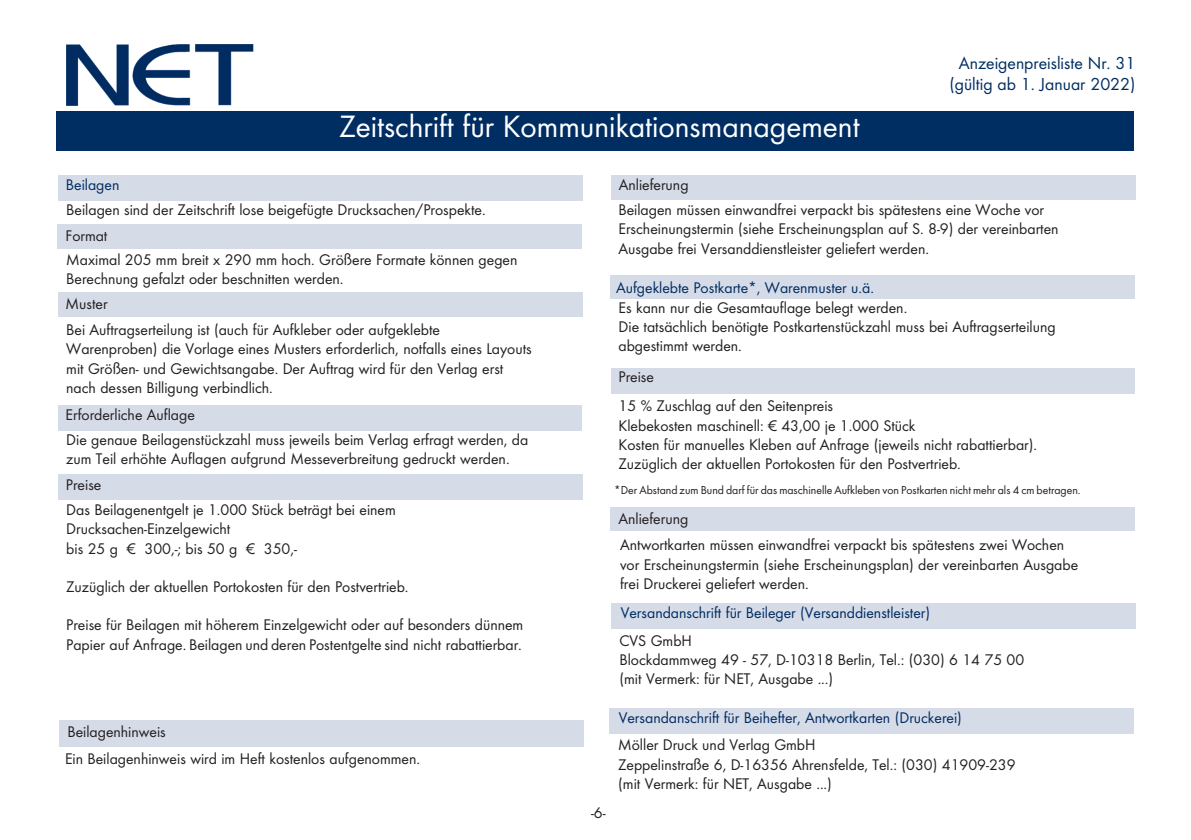
<style>
.page{position:relative;width:1191px;height:840px;background:#fff}
.page>*{position:absolute;margin:0;border:0;box-sizing:border-box;transform-origin:0 0}
.t1{font:32px "Futura Boo";color:#fff}
.t2{font:18px/21.6px "Futura Boo";color:#002d62;text-align:center}
.t3{font:16px/19.2px "Futura Boo";color:#231f20}
.t4{font:16px "Futura Boo";color:#002d62}
.t5{font:12px "Futura Boo";color:#231f20}
</style>
<div class="page">
<div style="left:610px;top:275px;width:524px;height:24px;background:#d6dbe8"></div>
<div style="left:57px;top:111px;width:1077px;height:40px;background:#002d62"></div>
<div style="left:59px;top:174px;width:524px;height:26px;background:#d6dbe8"></div>
<div style="left:57px;top:224px;width:524px;height:25px;background:#d6dbe8"></div>
<div style="left:58px;top:292px;width:525px;height:24px;background:#d6dbe8"></div>
<div style="left:58px;top:405px;width:524px;height:25px;background:#d6dbe8"></div>
<div style="left:58px;top:474px;width:524px;height:25px;background:#d6dbe8"></div>
<div style="left:59px;top:720px;width:524px;height:26px;background:#d6dbe8"></div>
<div style="left:611px;top:175px;width:524px;height:24px;background:#d6dbe8"></div>
<div style="left:611px;top:367px;width:523px;height:26px;background:#d6dbe8"></div>
<div style="left:611px;top:602px;width:524px;height:25px;background:#d6dbe8"></div>
<div style="left:610px;top:507px;width:524px;height:24px;background:#d6dbe8"></div>
<div style="left:612px;top:298px;width:525px;height:61px;background:#fff"></div>
<img style="left:66px;top:44px;width:188px;height:62px">
<div style="left:609px;top:707px;width:524px;height:25px;background:#d6dbe8"></div>
<p class="t4" style="left:66px;top:175px;width:55px">Beilagen</p>
<h1 class="t1" style="left:339px;top:107px;width:522px">Zeitschrift für Kommunikationsmanagement</h1>
<p class="t3" style="left:619px;top:175px;width:71px">Anlieferung</p>
<p class="t2" style="left:949px;top:52px;width:187px">Anzeigenpreisliste Nr. 31 (gültig ab 1. Januar 2022)</p>
<p class="t3" style="left:66px;top:199px;width:421px">Beilagen sind der Zeitschrift lose beigefügte Drucksachen/Prospekte.</p>
<p class="t3" style="left:66px;top:225px;width:43px">Format</p>
<p class="t3" style="left:66px;top:249px;width:452px">Maximal 205 mm breit x 290 mm hoch. Größere Formate können gegen<br>Berechnung gefalzt oder beschnitten werden.</p>
<p class="t3" style="left:66px;top:320px;width:467px">Bei Auftragserteilung ist (auch für Aufkleber oder aufgeklebte Warenproben) die Vorlage eines Musters erforderlich, notfalls eines Layouts mit Größen- und Gewichtsangabe. Der Auftrag wird für den Verlag erst nach dessen Billigung verbindlich.</p>
<p class="t3" style="left:66px;top:293px;width:44px">Muster</p>
<p class="t3" style="left:66px;top:404px;width:131px">Erforderliche Auflage</p>
<p class="t3" style="left:66px;top:429px;width:463px">Die genaue Beilagenstückzahl muss jeweils beim Verlag erfragt werden, da zum Teil erhöhte Auflagen aufgrund Messeverbreitung gedruckt werden.</p>
<p class="t3" style="left:66px;top:474px;width:37px">Preise</p>
<p class="t3" style="left:66px;top:499px;width:331px">Das Beilagenentgelt je 1.000 Stück beträgt bei einem<br>Drucksachen-Einzelgewicht<br>bis 25 g € 300,-; bis 50 g € 350,-</p>
<p class="t3" style="left:66px;top:576px;width:344px">Zuzüglich der aktuellen Portokosten für den Postvertrieb.</p>
<p class="t3" style="left:66px;top:615px;width:458px">Preise für Beilagen mit höherem Einzelgewicht oder auf besonders dünnem<br>Papier auf Anfrage. Beilagen und deren Postentgelte sind nicht rabattierbar.</p>
<p class="t3" style="left:67px;top:721px;width:100px">Beilagenhinweis</p>
<p class="t3" style="left:65px;top:748px;width:356px">Ein Beilagenhinweis wird im Heft kostenlos aufgenommen.</p>
<p class="t3" style="left:618px;top:200px;width:441px">Beilagen müssen einwandfrei verpackt bis spätestens eine Woche vor<br>Erscheinungstermin (siehe Erscheinungsplan auf S. 8-9) der vereinbarten<br>Ausgabe frei Versanddienstleister geliefert werden.</p>
<p class="t4" style="left:616px;top:278px;width:259px">Aufgeklebte Postkarte*, Warenmuster u.ä.</p>
<p class="t3" style="left:618px;top:297px;width:438px">Es kann nur die Gesamtauflage belegt werden.<br>Die tatsächlich benötigte Postkartenstückzahl muss bei Auftragserteilung abgestimmt werden.</p>
<p class="t3" style="left:618px;top:367px;width:37px">Preise</p>
<p class="t3" style="left:618px;top:396px;width:420px">15 % Zuschlag auf den Seitenpreis<br>Klebekosten maschinell: € 43,00 je 1.000 Stück<br>Kosten für manuelles Kleben auf Anfrage (jeweils nicht rabattierbar).<br>Zuzüglich der aktuellen Portokosten für den Postvertrieb.</p>
<p class="t5" style="left:614px;top:482px;width:468px">*Der Abstand zum Bund darf für das maschinelle Aufkleben von Postkarten nicht mehr als 4 cm betragen.</p>
<p class="t3" style="left:618px;top:508px;width:71px">Anlieferung</p>
<p class="t3" style="left:620px;top:535px;width:459px">Antwortkarten müssen einwandfrei verpackt bis spätestens zwei Wochen vor Erscheinungstermin (siehe Erscheinungsplan) der vereinbarten Ausgabe frei Druckerei geliefert werden.</p>
<p class="t4" style="left:621px;top:602px;width:311px">Versandanschrift für Beileger (Versanddienstleister)</p>
<p class="t3" style="left:619px;top:630px;width:406px">CVS GmbH<br>Blockdammweg 49 - 57, D-10318 Berlin, Tel.: (030) 6 14 75 00 (mit Vermerk: für NET, Ausgabe ...)</p>
<p class="t4" style="left:619px;top:707px;width:345px">Versandanschrift für Beihefter, Antwortkarten (Druckerei)</p>
<p class="t3" style="left:618px;top:735px;width:399px">Möller Druck und Verlag GmbH<br>Zeppelinstraße 6, D-16356 Ahrensfelde, Tel.: (030) 41909-239 (mit Vermerk: für NET, Ausgabe ...)</p>
</div>
